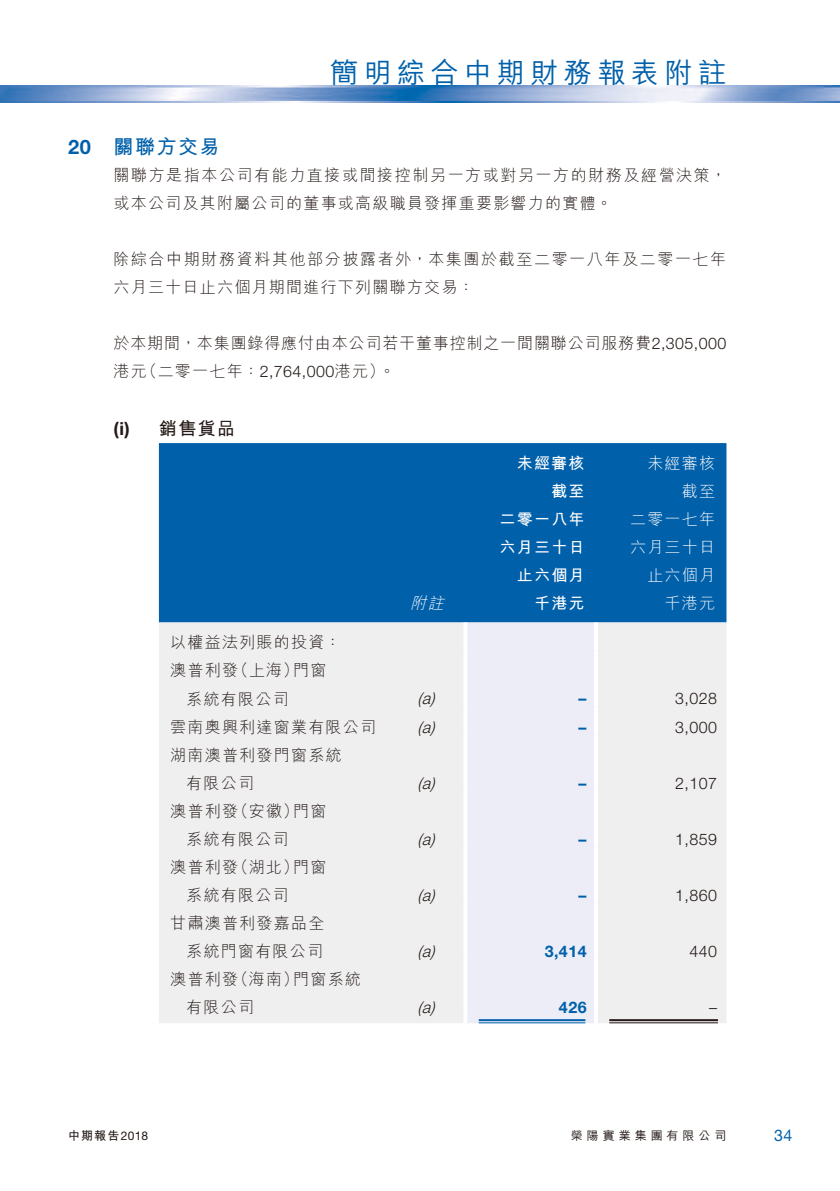
<style>
.page{position:relative;width:840px;height:1191px;background:#fff}
.page>*{position:absolute;margin:0;border:0;box-sizing:border-box;transform-origin:0 0}
.t1{font:500 28px "M Hei HK";letter-spacing:.195em;color:#0060aa}
.t2{font:700 20px "M Hei HK";letter-spacing:.08em;color:#0060aa}
.t3{font:700 20px "Helvetica Neue LT Std";color:#0060aa}
.t4{font:700 18px "M Hei HK";color:#231916}
.t5{font:700 18px "Helvetica Neue LT Std";color:#231916}
.t6{font:300 16px/28px "M Hei HK";letter-spacing:.08em;color:#231916}
.t7{font:300 16px/28px "M Hei HK";letter-spacing:.1em;color:#231916}
.t8{font:300 16px/28px "M Hei HK";letter-spacing:.05em;color:#231916}
.t9{font:300 16px "Helvetica Neue LT Std";letter-spacing:.03em;color:#231916}
.t10{font:700 16px/28px "M Hei HK";letter-spacing:.08em;color:#fff;text-align:right}
.t11{font:300 16px/28px "M Hei HK";letter-spacing:.08em;color:#fff;text-align:right}
.t12{font:italic 300 16px "Helvetica Neue LT Std";color:#231916}
.t13{font:700 16px "Helvetica Neue LT Std";letter-spacing:.03em;color:#0060aa}
.t14{font:16px "Helvetica Neue LT Std";color:#0060aa}
.t15{font:italic 300 16px "M Hei HK";color:#fff}
.t16{font:500 12px "M Hei HK";letter-spacing:.33em;color:#231916}
.t17{font:700 12px "M Hei HK";color:#231916}
.s1{font-family:"Helvetica Neue LT Std"}
.s2{font-family:"Helvetica Neue LT Std";font-weight:400}
</style>
<div class="page">
<img style="left:0;top:85px;width:839px;height:17px">
<div style="left:159px;top:443px;width:567px;height:179px;background:#0060aa"></div>
<div style="left:159px;top:622px;width:567px;height:401px;background:#efeff0"></div>
<div style="left:467px;top:622px;width:126px;height:401px;background:#ecedf7"></div>
<hr style="left:463px;top:622px;width:4px;height:28px;background:#fff">
<svg style="left:593px;top:622px;width:4px;height:28px"></svg>
<hr style="left:463px;top:650px;width:4px;height:56px;background:#fff">
<svg style="left:593px;top:650px;width:4px;height:56px"></svg>
<hr style="left:463px;top:706px;width:4px;height:28px;background:#fff">
<svg style="left:593px;top:706px;width:4px;height:28px"></svg>
<hr style="left:463px;top:734px;width:4px;height:56px;background:#fff">
<svg style="left:593px;top:734px;width:4px;height:56px"></svg>
<hr style="left:463px;top:790px;width:4px;height:56px;background:#fff">
<svg style="left:593px;top:790px;width:4px;height:56px"></svg>
<hr style="left:463px;top:846px;width:4px;height:56px;background:#fff">
<svg style="left:593px;top:846px;width:4px;height:56px"></svg>
<hr style="left:463px;top:902px;width:4px;height:56px;background:#fff">
<svg style="left:593px;top:902px;width:4px;height:56px"></svg>
<hr style="left:463px;top:958px;width:4px;height:56px;background:#fff">
<svg style="left:593px;top:958px;width:4px;height:56px"></svg>
<svg style="left:463px;top:1014px;width:4px;height:9px"></svg>
<svg style="left:593px;top:1014px;width:4px;height:9px"></svg>
<hr style="left:478px;top:1019px;width:107px;height:2px;background:#0060aa">
<hr style="left:478px;top:1022px;width:107px;height:1px;background:#0060aa">
<hr style="left:609px;top:1019px;width:108px;height:2px;background:#231916">
<hr style="left:609px;top:1022px;width:108px;height:1px;background:#231916">
<p class="t3" style="left:68px;top:134px;width:24px">20</p>
<p class="t2" style="left:113px;top:132px;width:108px">關聯方交易</p>
<h1 class="t1" style="left:330px;top:52px;width:397px">簡明綜合中期財務報表附註</h1>
<p class="t7" style="left:113px;top:161px;width:614px">關聯方是指本公司有能力直接或間接控制另一方或對另一方的財務及經營決策，或本公司及其附屬公司的董事或高級職員發揮重要影響力的實體。</p>
<p class="t7" style="left:113px;top:245px;width:614px">除綜合中期財務資料其他部分披露者外，本集團於截至二零一八年及二零一七年六月三十日止六個月期間進行下列關聯方交易：</p>
<p class="t8" style="left:379px;top:329px;width:348px;text-indent:-265px">於本期間，本集團錄得應付由本公司若干董事控制之一間關聯公司服務費<span class="s1">2,305,000</span>。</p>
<p class="t6" style="left:141px;top:357px;width:245px">（二零一七年：<span class="s1">2,764,000</span>港元(</p>
<p class="t6" style="left:113px;top:357px;width:35px">港元</p>
<p class="t5" style="left:113px;top:417px;width:18px">i( )</p>
<p class="t4" style="left:159px;top:415px;width:78px">銷售貨品</p>
<p class="t6" style="left:293px;top:628px;width:49px;text-indent:-123px">以權益法列賬的投資：門窗</p>
<p class="t6" style="left:232px;top:656px;width:68px">（上海）</p>
<p class="t6" style="left:170px;top:656px;width:69px">澳普利發</p>
<p class="t6" style="left:186px;top:684px;width:104px">系統有限公司</p>
<p class="t6" style="left:170px;top:712px;width:207px">雲南奧興利達窗業有限公司湖南澳普利發門窗系統</p>
<p class="t6" style="left:186px;top:768px;width:69px">有限公司</p>
<p class="t6" style="left:232px;top:796px;width:68px">（安徽）</p>
<p class="t6" style="left:170px;top:796px;width:69px">澳普利發</p>
<p class="t6" style="left:293px;top:796px;width:35px">門窗</p>
<p class="t6" style="left:186px;top:824px;width:104px">系統有限公司</p>
<p class="t6" style="left:232px;top:852px;width:68px">（湖北）</p>
<p class="t6" style="left:170px;top:852px;width:69px">澳普利發</p>
<p class="t6" style="left:293px;top:852px;width:35px">門窗</p>
<p class="t6" style="left:170px;top:880px;width:155px;text-indent:16px">系統有限公司<br>甘肅澳普利發嘉品全</p>
<p class="t6" style="left:293px;top:936px;width:69px;text-indent:-107px">系統門窗有限公司<br>門窗系統</p>
<p class="t6" style="left:232px;top:964px;width:68px">（海南）</p>
<p class="t6" style="left:170px;top:964px;width:69px">澳普利發</p>
<p class="t6" style="left:186px;top:992px;width:69px">有限公司</p>
<p class="t15" style="left:410px;top:592px;width:40px">附註</p>
<p class="t12" style="left:417px;top:689px;width:19px">(a(</p>
<p class="t12" style="left:417px;top:717px;width:19px">(a(</p>
<p class="t12" style="left:417px;top:773px;width:19px">(a(</p>
<p class="t12" style="left:417px;top:829px;width:19px">(a(</p>
<p class="t12" style="left:417px;top:885px;width:19px">(a(</p>
<p class="t12" style="left:417px;top:941px;width:19px">(a(</p>
<p class="t12" style="left:417px;top:997px;width:19px">(a(</p>
<p class="t10" style="left:499px;top:448px;width:86px">未經審核截至<br>二零一八年六月三十日止六個月千港元</p>
<p class="t11" style="left:629px;top:448px;width:86px">未經審核截至<br>二零一七年六月三十日止六個月千港元</p>
<p class="t13" style="left:578px;top:689px;width:9px">–</p>
<p class="t9" style="left:675px;top:689px;width:43px">3,028</p>
<p class="t13" style="left:578px;top:717px;width:9px">–</p>
<p class="t9" style="left:675px;top:717px;width:43px">3,000</p>
<p class="t13" style="left:578px;top:773px;width:9px">–</p>
<p class="t9" style="left:675px;top:773px;width:43px">2,107</p>
<p class="t13" style="left:578px;top:829px;width:9px">–</p>
<p class="t9" style="left:675px;top:829px;width:43px">1,859</p>
<p class="t13" style="left:578px;top:885px;width:9px">–</p>
<p class="t9" style="left:675px;top:885px;width:43px">1,860</p>
<p class="t13" style="left:544px;top:941px;width:43px">3,414</p>
<p class="t9" style="left:689px;top:941px;width:29px">440</p>
<p class="t13" style="left:558px;top:997px;width:29px">426</p>
<p class="t9" style="left:708px;top:997px;width:9px">–</p>
<p class="t17" style="left:68px;top:1127px;width:82px">中期報告<span class="s2">2018</span></p>
<p class="t16" style="left:570px;top:1127px;width:157px">榮陽實業集團有限公司</p>
<p class="t14" style="left:773px;top:1125px;width:20px">34</p>
</div>
